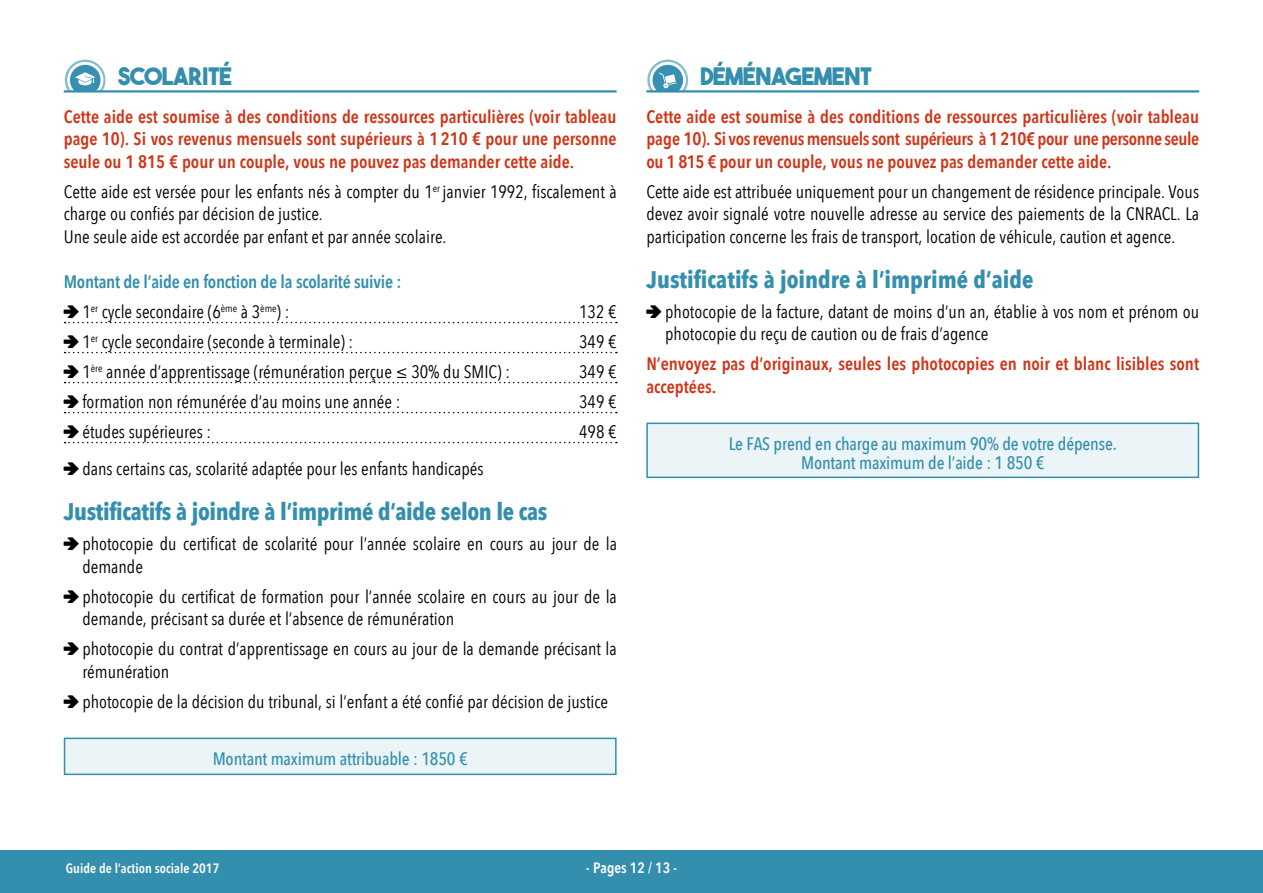
<style>
.page{position:relative;width:1263px;height:893px;background:#fff}
.page>*{position:absolute;margin:0;border:0;box-sizing:border-box;transform-origin:0 0}
.t1{font:700 24px "Avenir Next Condensed";letter-spacing:-.015em;color:#338fad}
.t2{font:24px "The Bold Font";letter-spacing:-.025em;color:#338fad}
.listes_fleche{font:18px/22.5px "Avenir Next Condensed";color:#000}
.t3{font:600 18px/22.5px "Avenir Next Condensed";color:#d03416;text-align:justify}
.encarts_b{font:500 18px "Avenir Next Condensed";letter-spacing:-.01em;color:#338fad}
.t4{font:600 18px "Avenir Next Condensed";letter-spacing:-.015em;color:#338fad}
.t5{font:600 15px "Avenir Next Condensed";color:#fff}
.t6{font:600 13.5px "Avenir Next Condensed";color:#fff}
.s1{font-family:"Arrowstfb";font-size:15px}
</style>
<div class="page">
<div style="left:0;top:850px;width:1263px;height:43px;background:#338fad"></div>
<svg style="left:65px;top:322px;width:552px;height:1px"></svg>
<svg style="left:65px;top:352px;width:552px;height:1px"></svg>
<svg style="left:65px;top:382px;width:552px;height:1px"></svg>
<svg style="left:65px;top:412px;width:552px;height:1px"></svg>
<svg style="left:65px;top:442px;width:552px;height:1px"></svg>
<svg style="left:65px;top:60px;width:41px;height:30px"></svg>
<svg style="left:647px;top:60px;width:41px;height:30px"></svg>
<hr style="left:64px;top:90px;width:553px;height:3px;background:#338fad">
<hr style="left:646px;top:90px;width:553px;height:3px;background:#338fad">
<div style="left:65px;top:738px;width:551px;height:36px;background:#ebf4f7"></div>
<div style="left:64px;top:738px;width:553px;height:37px;border:2px solid #338fad"></div>
<div style="left:647px;top:423px;width:551px;height:54px;background:#ebf4f7"></div>
<div style="left:646px;top:423px;width:553px;height:55px;border:2px solid #338fad"></div>
<p class="t2" style="left:118px;top:61px;width:116px">SCOLARITÉ</p>
<p class="t3" style="left:64px;top:104px;width:554px">Cette aide est soumise à des conditions de ressources particulières (voir tableau page 10). Si vos revenus mensuels sont supérieurs à 1210 € pour une personne seule ou 1 815 € pour un couple, vous ne pouvez pas demander cette aide.</p>
<p class="listes_fleche" style="left:64px;top:179px;width:554px">Cette aide est versée pour les enfants nés à compter du 1<sup>er</sup> janvier 1992, fiscalement à charge ou confiés par décision de justice.</p>
<p class="listes_fleche" style="left:64px;top:224px;width:384px">Une seule aide est accordée par enfant et par année scolaire.</p>
<p class="t4" style="left:64px;top:266px;width:339px">Montant de l’aide en fonction de la scolarité suivie :</p>
<p class="listes_fleche" style="left:64px;top:299px;width:227px"><span class="s1">f</span> 1<sup>er</sup> cycle secondaire (6<sup>ème</sup> à 3<sup>ème</sup>) :</p>
<p class="listes_fleche" style="left:579px;top:299px;width:39px">132 €</p>
<p class="listes_fleche" style="left:64px;top:329px;width:291px"><span class="s1">f</span> 1<sup>er</sup> cycle secondaire (seconde à terminale) :</p>
<p class="listes_fleche" style="left:579px;top:329px;width:39px">349 €</p>
<p class="listes_fleche" style="left:64px;top:359px;width:448px"><span class="s1">f</span> 1<sup>ère</sup> année d’apprentissage (rémunération perçue ≤ 30% du SMIC) :</p>
<p class="listes_fleche" style="left:579px;top:359px;width:39px">349 €</p>
<p class="listes_fleche" style="left:64px;top:389px;width:338px"><span class="s1">f</span> formation non rémunérée d’au moins une année :</p>
<p class="listes_fleche" style="left:579px;top:389px;width:39px">349 €</p>
<p class="listes_fleche" style="left:64px;top:419px;width:149px"><span class="s1">f</span> études supérieures :</p>
<p class="listes_fleche" style="left:579px;top:419px;width:39px">498 €</p>
<p class="listes_fleche" style="left:64px;top:457px;width:421px"><span class="s1">f</span> dans certains cas, scolarité adaptée pour les enfants handicapés</p>
<p class="t1" style="left:64px;top:497px;width:485px">Justificatifs à joindre à l’imprimé d’aide selon le cas</p>
<p class="listes_fleche" style="left:82px;top:532px;width:536px;text-indent:-19px"><span class="s1">f</span> photocopie du certificat de scolarité pour l’année scolaire en cours au jour de la demande</p>
<p class="listes_fleche" style="left:82px;top:584px;width:536px;text-indent:-19px"><span class="s1">f</span> photocopie du certificat de formation pour l’année scolaire en cours au jour de la demande, précisant sa durée et l’absence de rémunération</p>
<p class="listes_fleche" style="left:82px;top:637px;width:536px;text-indent:-19px"><span class="s1">f</span> photocopie du contrat d’apprentissage en cours au jour de la demande précisant la rémunération</p>
<p class="listes_fleche" style="left:64px;top:689px;width:546px"><span class="s1">f</span> photocopie de la décision du tribunal, si l’enfant a été confié par décision de justice</p>
<p class="encarts_b" style="left:213px;top:748px;width:256px">Montant maximum attribuable : 1850 €</p>
<p class="t2" style="left:700px;top:61px;width:173px">DÉMÉNAGEMENT</p>
<p class="t3" style="left:646px;top:104px;width:554px">Cette aide est soumise à des conditions de ressources particulières (voir tableau page 10). Si vos revenus mensuels sont supérieurs à 1 210€ pour une personne seule ou 1 815 € pour un couple, vous ne pouvez pas demander cette aide.</p>
<p class="listes_fleche" style="left:646px;top:179px;width:554px;text-align:justify">Cette aide est attribuée uniquement pour un changement de résidence principale. Vous devez avoir signalé votre nouvelle adresse au service des paiements de la CNRACL. La participation concerne les frais de transport, location de véhicule, caution et agence.</p>
<p class="t1" style="left:646px;top:264px;width:389px">Justificatifs à joindre à l’imprimé d’aide</p>
<p class="listes_fleche" style="left:665px;top:299px;width:535px;text-indent:-19px"><span class="s1">f</span> photocopie de la facture, datant de moins d’un an, établie à vos nom et prénom ou photocopie du reçu de caution ou de frais d’agence</p>
<p class="t3" style="left:646px;top:352px;width:554px">N’envoyez pas d’originaux, seules les photocopies en noir et blanc lisibles sont acceptées.</p>
<p class="encarts_b" style="left:729px;top:432px;width:390px">Le FAS prend en charge au maximum 90% de votre dépense.</p>
<p class="encarts_b" style="left:801px;top:452px;width:245px">Montant maximum de l’aide : 1 850 €</p>
<p class="t6" style="left:66px;top:856px;width:155px">Guide de l’action sociale 2017</p>
<p class="t5" style="left:586px;top:854px;width:92px">- Pages 12 / 13 -</p>
</div>
